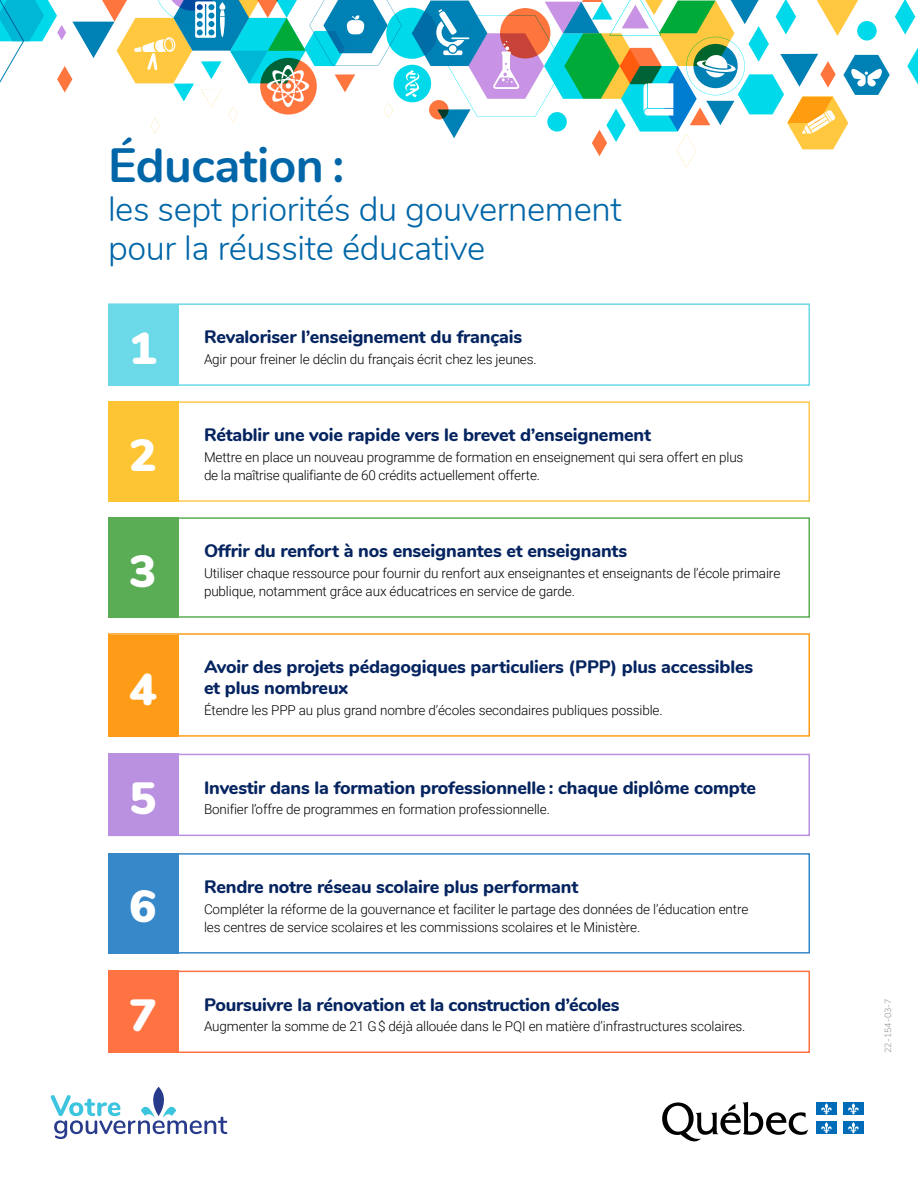
<style>
.page{position:relative;width:918px;height:1188px;background:#fff}
.page>*{position:absolute;margin:0;border:0;box-sizing:border-box;transform-origin:0 0}
.t1{font:800 60px "Nunito";color:#fff}
.t2{font:700 48px "Nunito";letter-spacing:-.01em;color:#0066a8}
.t3{font:900 45px "Nunito";color:#fff}
.t4{font:300 34.5px/39px "Nunito";letter-spacing:-.01em;color:#0066a8}
.t5{font:800 18px/21px "Nunito";letter-spacing:-.01em;color:#052460}
.t6{font:300 13.5px "Roboto";letter-spacing:-.01em;color:#000}
.t7{font:300 9px "Nunito";color:#939598}
</style>
<div class="page">
<svg style="left:0;top:0;width:918px;height:167px"></svg>
<div style="left:108px;top:303px;width:702px;height:83px;border:2px solid #6bd9e8"></div>
<div style="left:108px;top:304px;width:70px;height:82px;background:#6bd9e8"></div>
<div style="left:108px;top:401px;width:702px;height:101px;border:2px solid #ffc74d"></div>
<div style="left:108px;top:401px;width:70px;height:101px;background:#fdc533"></div>
<div style="left:108px;top:517px;width:702px;height:101px;border:2px solid #5aad55"></div>
<div style="left:108px;top:517px;width:70px;height:101px;background:#5aad55"></div>
<div style="left:108px;top:633px;width:702px;height:104px;border:2px solid #ff9c17"></div>
<div style="left:108px;top:635px;width:70px;height:102px;background:#ff9c17"></div>
<div style="left:108px;top:754px;width:702px;height:82px;border:2px solid #ba91e0"></div>
<div style="left:108px;top:754px;width:70px;height:82px;background:#ba91e0"></div>
<div style="left:108px;top:853px;width:702px;height:101px;border:2px solid #3788c9"></div>
<div style="left:108px;top:853px;width:70px;height:101px;background:#3788c9"></div>
<div style="left:108px;top:971px;width:702px;height:82px;border:2px solid #ff7342"></div>
<div style="left:108px;top:971px;width:70px;height:82px;background:#ff7342"></div>
<img style="left:52px;top:1087px;width:175px;height:52px">
<img style="left:662px;top:1101px;width:202px;height:41px">
<h2 class="t2" style="left:108px;top:130px;width:238px">Éducation :</h2>
<h3 class="t4" style="left:108px;top:188px;width:515px">les sept priorités du gouvernement pour la réussite éducative</h3>
<h1 class="t1" style="left:136px;top:302px;width:37px">1</h1>
<h3 class="t5" style="left:204px;top:326px;width:320px">Revaloriser l’enseignement du français</h3>
<h3 class="t3" style="left:130px;top:315px;width:28px">1</h3>
<p class="t6" style="left:204px;top:350px;width:334px">Agir pour freiner le déclin du français écrit chez les jeunes.</p>
<h1 class="t1" style="left:136px;top:400px;width:38px">2</h1>
<h3 class="t5" style="left:204px;top:424px;width:449px">Rétablir une voie rapide vers le brevet d’enseignement</h3>
<h3 class="t3" style="left:130px;top:422px;width:29px">2</h3>
<p class="t6" style="left:204px;top:448px;width:541px">Mettre en place un nouveau programme de formation en enseignement qui sera offert en plus</p>
<p class="t6" style="left:204px;top:466px;width:338px">de la maîtrise qualifiante de 60 crédits actuellement offerte.</p>
<h1 class="t1" style="left:136px;top:516px;width:37px">3</h1>
<h3 class="t5" style="left:204px;top:539px;width:425px">Offrir du renfort à nos enseignantes et enseignants</h3>
<h3 class="t3" style="left:130px;top:538px;width:28px">3</h3>
<p class="t6" style="left:204px;top:564px;width:578px">Utiliser chaque ressource pour fournir du renfort aux enseignantes et enseignants de l’école primaire</p>
<p class="t6" style="left:204px;top:582px;width:373px">publique, notamment grâce aux éducatrices en service de garde.</p>
<h1 class="t1" style="left:136px;top:632px;width:37px">4</h1>
<h3 class="t5" style="left:204px;top:655px;width:551px">Avoir des projets pédagogiques particuliers (PPP) plus accessibles et plus nombreux</h3>
<h3 class="t3" style="left:130px;top:656px;width:28px">4</h3>
<p class="t6" style="left:204px;top:701px;width:460px">Étendre les PPP au plus grand nombre d’écoles secondaires publiques possible.</p>
<h1 class="t1" style="left:136px;top:753px;width:37px">5</h1>
<h3 class="t5" style="left:204px;top:776px;width:554px">Investir dans la formation professionnelle : chaque diplôme compte</h3>
<h3 class="t3" style="left:130px;top:765px;width:28px">5</h3>
<p class="t6" style="left:204px;top:800px;width:347px">Bonifier l’offre de programmes en formation professionnelle.</p>
<h1 class="t1" style="left:136px;top:852px;width:37px">6</h1>
<h3 class="t5" style="left:204px;top:875px;width:376px">Rendre notre réseau scolaire plus performant</h3>
<h3 class="t3" style="left:130px;top:873px;width:28px">6</h3>
<p class="t6" style="left:204px;top:900px;width:546px">Compléter la réforme de la gouvernance et faciliter le partage des données de l’éducation entre</p>
<p class="t6" style="left:204px;top:918px;width:438px">les centres de service scolaires et les commissions scolaires et le Ministère.</p>
<h1 class="t1" style="left:136px;top:969px;width:37px">7</h1>
<h3 class="t5" style="left:204px;top:993px;width:417px">Poursuivre la rénovation et la construction d’écoles</h3>
<h3 class="t3" style="left:130px;top:982px;width:28px">7</h3>
<p class="t6" style="left:204px;top:1017px;width:543px">Augmenter la somme de 21 G $ déjà allouée dans le PQI en matière d’infrastructures scolaires.</p>
<p class="t7" style="left:881px;top:1053px;width:56px;rotate:-90deg">22-154-03-7</p>
</div>
